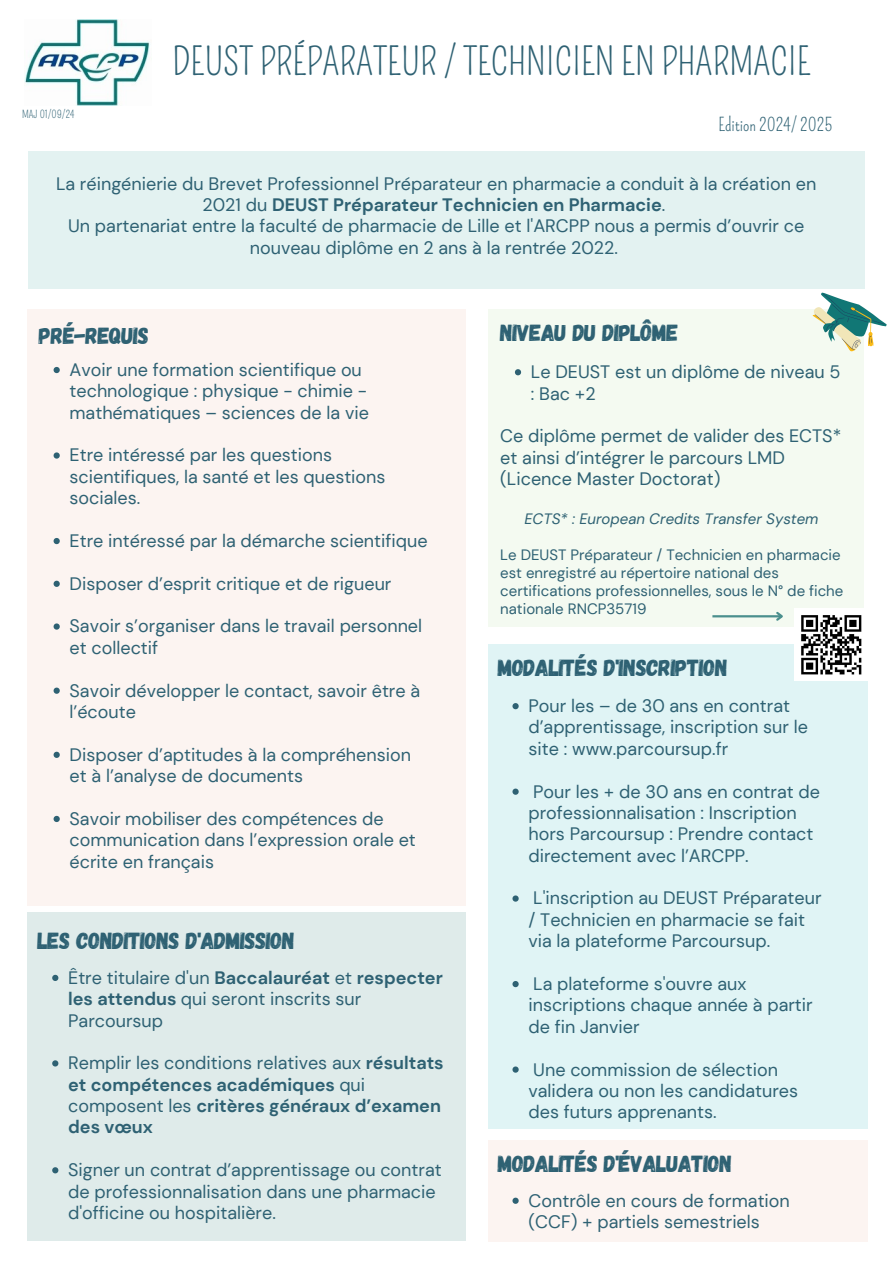
<style>
.page{position:relative;width:893px;height:1263px;background:#fff}
.page>*{position:absolute;margin:0;border:0;box-sizing:border-box;transform-origin:0 0}
.t1{font:37.5px "Pompiere";color:#2e6173}
.t2{font:23.25px "Gagalin";letter-spacing:-.02em;color:#2e6173}
.t3{font:18px/21.4px "DM Sans";color:#2e6173}
.t4{font:700 18px/21.4px "DM Sans";color:#2e6173}
.t5{font:18px "Pompiere";color:#2e6173}
.t6{font:15px/18px "DM Sans";color:#2e6173}
.t7{font:italic 15px "DM Sans";color:#2e6173}
.t8{font:10.5px "Pompiere";color:#2e6173}
.s1{font-weight:700}
.s2{font-weight:400}
</style>
<div class="page">
<div style="left:27px;top:309px;width:438px;height:597px;background:#fcf4f1"></div>
<div style="left:488px;top:644px;width:379px;height:485px;background:#e0f4f5"></div>
<div style="left:488px;top:1140px;width:379px;height:101px;background:#fcf4f1"></div>
<div style="left:28px;top:151px;width:837px;height:138px;background:#e3f2f1"></div>
<div style="left:27px;top:912px;width:438px;height:329px;background:#dfebea"></div>
<img style="left:24px;top:20px;width:126px;height:86px">
<svg style="left:54px;top:367px;width:6px;height:6px"></svg>
<svg style="left:54px;top:452px;width:6px;height:7px"></svg>
<svg style="left:54px;top:538px;width:6px;height:6px"></svg>
<svg style="left:54px;top:581px;width:6px;height:6px"></svg>
<svg style="left:54px;top:623px;width:6px;height:7px"></svg>
<svg style="left:54px;top:688px;width:6px;height:6px"></svg>
<svg style="left:54px;top:752px;width:6px;height:6px"></svg>
<svg style="left:54px;top:816px;width:6px;height:6px"></svg>
<div style="left:488px;top:309px;width:375px;height:318px;background:#f4faf1"></div>
<svg style="left:515px;top:369px;width:6px;height:6px"></svg>
<svg style="left:812px;top:293px;width:74px;height:58px"></svg>
<img style="left:795px;top:608px;width:72px;height:73px">
<svg style="left:512px;top:703px;width:7px;height:6px"></svg>
<svg style="left:512px;top:788px;width:7px;height:7px"></svg>
<svg style="left:512px;top:895px;width:7px;height:7px"></svg>
<svg style="left:512px;top:981px;width:7px;height:6px"></svg>
<svg style="left:512px;top:1066px;width:7px;height:7px"></svg>
<svg style="left:512px;top:1197px;width:7px;height:7px"></svg>
<svg style="left:52px;top:975px;width:6px;height:6px"></svg>
<svg style="left:52px;top:1060px;width:6px;height:6px"></svg>
<svg style="left:52px;top:1167px;width:6px;height:6px"></svg>
<hr style="left:712px;top:615px;width:70px;height:2px;background:#4a8f8d">
<svg style="left:774px;top:611px;width:9px;height:10px"></svg>
<p class="t8" style="left:22px;top:109px;width:54px">MAJ 01/09/24</p>
<p class="t1" style="left:173px;top:40px;width:639px">DEUST PRÉPARATEUR / TECHNICIEN EN PHARMACIE</p>
<p class="t5" style="left:718px;top:115px;width:115px">Edition 2024/ 2025</p>
<p class="t3" style="left:56px;top:173px;width:762px;text-align:center">La réingénierie du Brevet Professionnel Préparateur en pharmacie a conduit à la création en 2021 du <span class="s1">DEUST Préparateur Technicien en Pharmacie</span>.<br>Un partenariat entre la faculté de pharmacie de Lille et l'ARCPP nous a permis d’ouvrir ce nouveau diplôme en 2 ans à la rentrée 2022.</p>
<p class="t2" style="left:39px;top:321px;width:112px">PRÉ-REQUIS</p>
<h2 class="t2" style="left:500px;top:317px;width:180px">NIVEAU DU DIPLÔME</h2>
<p class="t3" style="left:531px;top:361px;width:311px">Le DEUST est un diplôme de niveau 5 : Bac +2</p>
<h3 class="t3" style="left:500px;top:425px;width:342px">Ce diplôme permet de valider des ECTS* et ainsi d’intégrer le parcours LMD (Licence Master Doctorat)</h3>
<h4 class="t7" style="left:524px;top:509px;width:296px">ECTS* : European Credits Transfer System</h4>
<h4 class="t6" style="left:500px;top:546px;width:345px">Le DEUST Préparateur / Technicien en pharmacie est enregistré au répertoire national des certifications professionnelles, sous le N° de fiche nationale RNCP35719</h4>
<p class="t2" style="left:498px;top:652px;width:231px">MODALITÉS D'INSCRIPTION</p>
<h2 class="t3" style="left:528px;top:695px;width:281px">Pour les – de 30 ans en contrat d’apprentissage, inscription sur le site : www.parcoursup.fr</h2>
<p class="t3" style="left:528px;top:781px;width:293px">Pour les + de 30 ans en contrat de professionnalisation : Inscription hors Parcoursup : Prendre contact directement avec l’ARCPP.</p>
<p class="t3" style="left:528px;top:888px;width:294px">L'inscription au DEUST Préparateur / Technicien en pharmacie se fait via la plateforme Parcoursup.</p>
<p class="t3" style="left:528px;top:973px;width:286px">La plateforme s'ouvre aux inscriptions chaque année à partir de fin Janvier</p>
<p class="t3" style="left:528px;top:1059px;width:271px">Une commission de sélection validera ou non les candidatures des futurs apprenants.</p>
<p class="t2" style="left:498px;top:1149px;width:236px">MODALITÉS D'ÉVALUATION</p>
<p class="t3" style="left:528px;top:1190px;width:263px">Contrôle en cours de formation (CCF) + partiels semestriels</p>
<p class="t3" style="left:70px;top:359px;width:301px">Avoir une formation scientifique ou technologique : physique - chimie - mathématiques – sciences de la vie</p>
<h1 class="t3" style="left:70px;top:445px;width:317px">Etre intéressé par les questions scientifiques, la santé et les questions sociales.</h1>
<p class="t3" style="left:70px;top:530px;width:359px">Etre intéressé par la démarche scientifique</p>
<h3 class="t3" style="left:70px;top:573px;width:323px">Disposer d’esprit critique et de rigueur</h3>
<p class="t3" style="left:70px;top:616px;width:354px">Savoir s’organiser dans le travail personnel et collectif</p>
<h3 class="t3" style="left:70px;top:680px;width:352px">Savoir développer le contact, savoir être à l’écoute</h3>
<p class="t3" style="left:70px;top:744px;width:343px">Disposer d’aptitudes à la compréhension et à l’analyse de documents</p>
<p class="t3" style="left:70px;top:808px;width:348px">Savoir mobiliser des compétences de communication dans l’expression orale et écrite en français</p>
<p class="t2" style="left:38px;top:926px;width:259px">LES CONDITIONS D'ADMISSION</p>
<p class="t3" style="left:68px;top:967px;width:376px">Être titulaire d'un <span class="s1">Baccalauréat</span> et <span class="s1">respecter les attendus</span> qui seront inscrits sur<br>Parcoursup</p>
<h2 class="t4" style="left:68px;top:1052px;width:377px"><span class="s2">Remplir les conditions relatives aux</span> résultats et compétences académiques <span class="s2">qui composent les</span> critères généraux d’examen des vœux</h2>
<p class="t3" style="left:68px;top:1159px;width:375px">Signer un contrat d’apprentissage ou contrat de professionnalisation dans une pharmacie d'officine ou hospitalière.</p>
</div>
